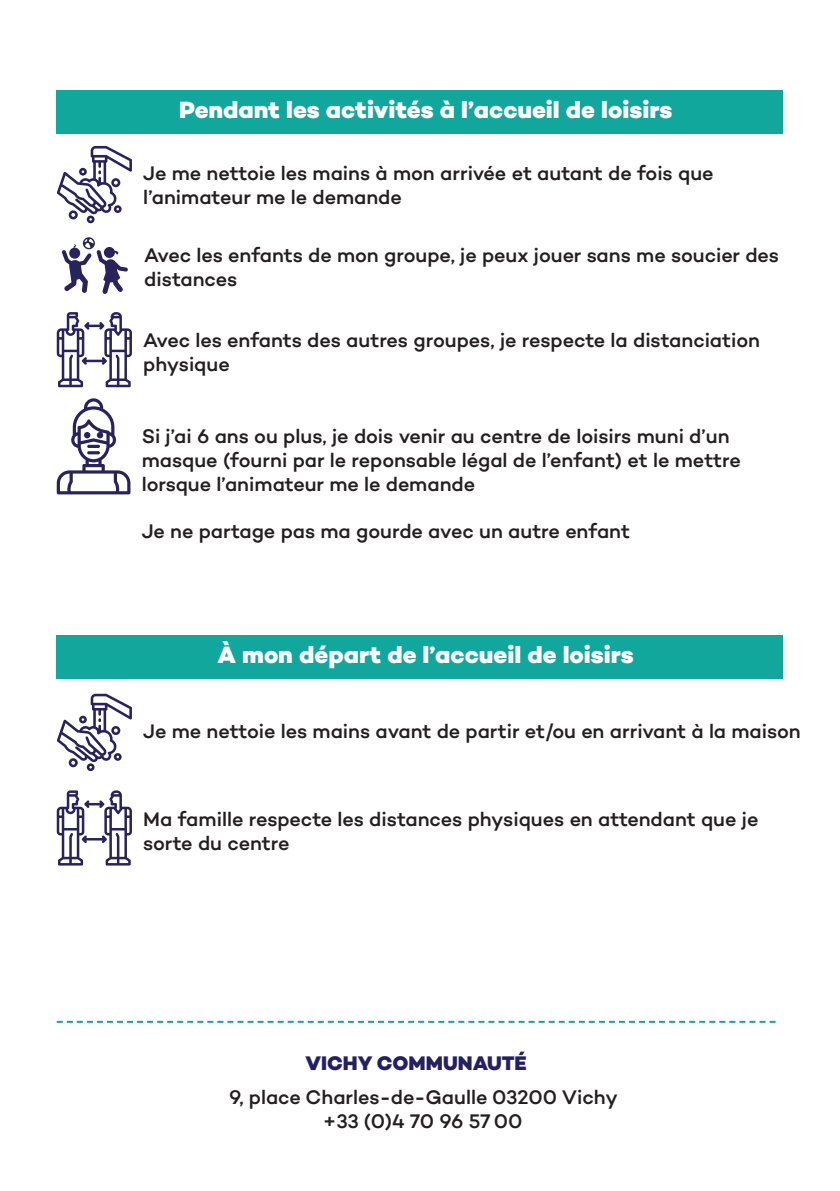
<style>
.page{position:relative;width:840px;height:1191px;background:#fff}
.page>*{position:absolute;margin:0;border:0;box-sizing:border-box;transform-origin:0 0}
.t1{font:800 24px "Campton";color:#fff}
.t2{font:500 20px/24px "Campton";letter-spacing:-.005em;color:#231f20}
.t3{font:800 20px "Campton";color:#252161}
</style>
<div class="page">
<svg style="left:57px;top:146px;width:75px;height:77px"></svg>
<svg style="left:62px;top:237px;width:66px;height:57px"></svg>
<svg style="left:57px;top:312px;width:75px;height:75px"></svg>
<svg style="left:57px;top:398px;width:73px;height:96px"></svg>
<svg style="left:57px;top:694px;width:75px;height:77px"></svg>
<svg style="left:57px;top:790px;width:75px;height:75px"></svg>
<div style="left:57px;top:91px;width:725px;height:43px;background:#12a79d"></div>
<div style="left:57px;top:635px;width:725px;height:43px;background:#12a79d"></div>
<svg style="left:57px;top:1020px;width:718px;height:2px"></svg>
<p class="t1" style="left:179px;top:95px;width:494px">Pendant les activités à l’accueil de loisirs</p>
<p class="t2" style="left:143px;top:160px;width:571px">Je me nettoie les mains à mon arrivée et autant de fois que l’animateur me le demande</p>
<p class="t2" style="left:144px;top:243px;width:636px">Avec les enfants de mon groupe, je peux jouer sans me soucier des distances</p>
<p class="t2" style="left:143px;top:328px;width:617px">Avec les enfants des autres groupes, je respecte la distanciation physique</p>
<p class="t2" style="left:142px;top:423px;width:600px">Si j’ai 6 ans ou plus, je dois venir au centre de loisirs muni d’un masque (fourni par le reponsable légal de l’enfant) et le mettre lorsque l’animateur me le demande</p>
<p class="t2" style="left:142px;top:518px;width:489px">Je ne partage pas ma gourde avec un autre enfant</p>
<p class="t1" style="left:217px;top:639px;width:417px">À mon départ de l’accueil de loisirs</p>
<p class="t2" style="left:143px;top:718px;width:658px">Je me nettoie les mains avant de partir et/ou en arrivant à la maison</p>
<p class="t2" style="left:143px;top:807px;width:616px">Ma famille respecte les distances physiques en attendant que je sorte du centre</p>
<p class="t3" style="left:305px;top:1050px;width:222px">VICHY COMMUNAUTÉ</p>
<p class="t2" style="left:229px;top:1084px;width:390px">9, place Charles-de-Gaulle 03200 Vichy</p>
<p class="t2" style="left:323px;top:1108px;width:201px">+33 (0)4 70 96 57 00</p>
</div>
